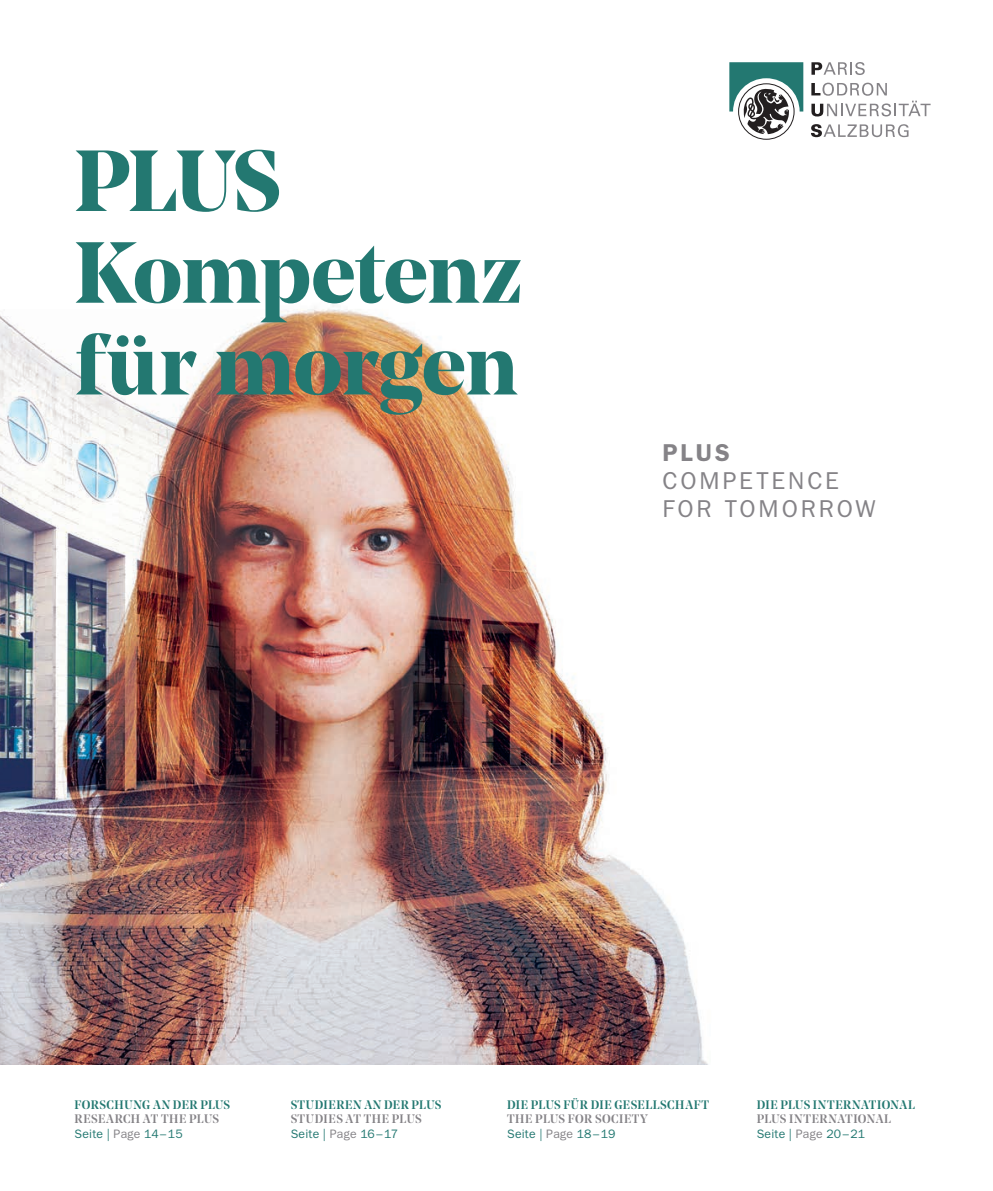
<style>
.page{position:relative;width:993px;height:1191px;background:#fff}
.page>*{position:absolute;margin:0;border:0;box-sizing:border-box;transform-origin:0 0}
.t1{font:700 86.1px/91.7px "Noe Display";letter-spacing:-.01em;color:#237871}
.t2{font:24.5px/28px "Franklin Gothic";letter-spacing:.12em;color:#858387}
.t3{font:600 24.5px "Franklin Gothic";color:#858387}
.t4{font:500 12.25px "Noe Display";letter-spacing:.04em;color:#237871}
.t5{font:500 12.25px "Noe Display";letter-spacing:.035em;color:#858387}
.t6{font:12.25px "Franklin Gothic";letter-spacing:.015em;color:#237871}
.s1{color:#858387}
</style>
<div class="page">
<img style="left:0;top:305px;width:708px;height:759px">
<svg style="left:811px;top:62px;width:53px;height:13px"></svg>
<svg style="left:811px;top:83px;width:119px;height:33px"></svg>
<svg style="left:811px;top:124px;width:97px;height:13px"></svg>
<svg style="left:729px;top:62px;width:74px;height:78px"></svg>
<h1 class="t1" style="left:74px;top:134px;width:449px">PLUS<br>Kompetenz für morgen</h1>
<h2 class="t3" style="left:662px;top:438px;width:69px">PLUS</h2>
<h2 class="t2" style="left:662px;top:466px;width:214px">COMPETENCE<br>FOR TOMORROW</h2>
<p class="t4" style="left:74px;top:1096px;width:157px">FORSCHUNG AN DER PLUS</p>
<p class="t5" style="left:74px;top:1110px;width:146px">RESEARCH AT THE PLUS</p>
<p class="t6" style="left:74px;top:1127px;width:110px">Seite | <span class="s1">Page</span> 14–15</p>
<p class="t4" style="left:290px;top:1096px;width:152px">STUDIEREN AN DER PLUS</p>
<p class="t5" style="left:290px;top:1110px;width:132px">STUDIES AT THE PLUS</p>
<p class="t6" style="left:290px;top:1127px;width:109px">Seite | <span class="s1">Page</span> 16–17</p>
<p class="t4" style="left:507px;top:1096px;width:203px">DIE PLUS FÜR DIE GESELLSCHAFT</p>
<p class="t5" style="left:507px;top:1110px;width:142px">THE PLUS FOR SOCIETY</p>
<p class="t6" style="left:507px;top:1127px;width:110px">Seite | <span class="s1">Page</span> 18–19</p>
<p class="t4" style="left:756px;top:1096px;width:160px">DIE PLUS INTERNATIONAL</p>
<p class="t5" style="left:756px;top:1110px;width:136px">PLUS INTERNATIONAL</p>
<p class="t6" style="left:756px;top:1127px;width:110px">Seite | <span class="s1">Page</span> 20–21</p>
</div>
